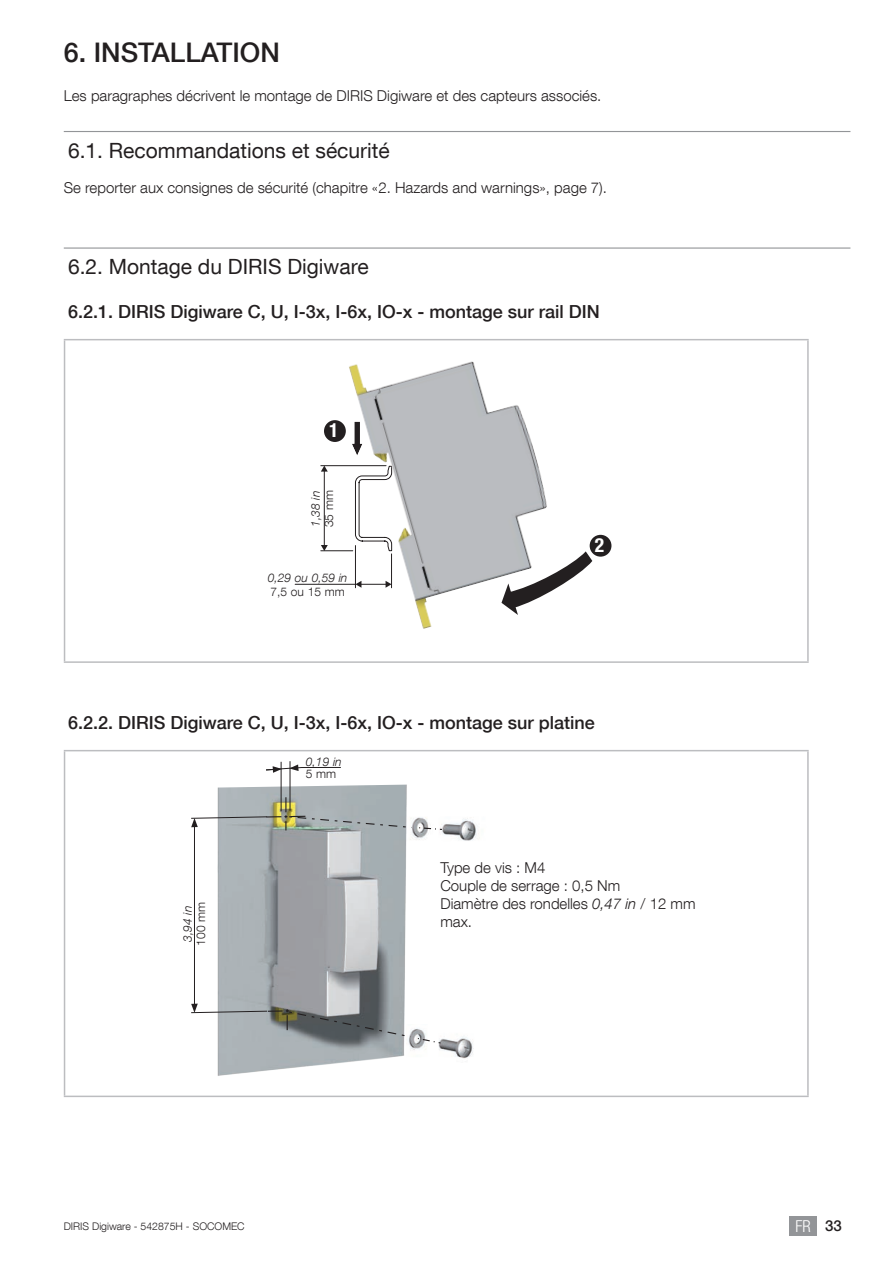
<style>
.page{position:relative;width:893px;height:1263px;background:#fff}
.page>*{position:absolute;margin:0;border:0;box-sizing:border-box;transform-origin:0 0}
.t1{font:500 27px "Helvetica Neue LT Com";color:#231f20}
.t2{font:21px "Helvetica Neue LT Com";color:#231f20}
.t3{font:700 condensed 19.65px "Helvetica Neue LT Com";color:#fff}
.t4{font:500 18px "Helvetica Neue LT Com";color:#231f20}
.t5{font:300 condensed 16.5px "Helvetica Neue LT Com";color:#fff}
.t6{font:300 15px/18px "Helvetica Neue LT Com";color:#231f20}
.t7{font:italic 300 12px "Helvetica Neue LT Com";color:#231f20}
.t8{font:300 12px "Helvetica Neue LT Com";color:#231f20}
.t9{font:300 10.5px "Helvetica Neue LT Com";color:#231f20}
.s1{font-style:italic}
.s2{font-weight:500;font-stretch:normal;font-size:15px;color:#231f20}
</style>
<div class="page">
<div style="left:789px;top:1216px;width:28px;height:19px;background:#939598"></div>
<hr style="left:64px;top:131px;width:786px;height:1px;background:#939598">
<hr style="left:64px;top:247px;width:786px;height:2px;background:#939598">
<hr style="left:64px;top:339px;width:745px;height:1px;background:#bcbdc0">
<hr style="left:64px;top:340px;width:1px;height:321px;background:#bcbdc0">
<hr style="left:807px;top:340px;width:2px;height:321px;background:#bcbdc0">
<hr style="left:64px;top:661px;width:745px;height:2px;background:#bcbdc0">
<svg style="left:578px;top:551px;width:14px;height:23px"></svg>
<hr style="left:324px;top:471px;width:1px;height:75px;background:#231f20">
<svg style="left:321px;top:466px;width:7px;height:6px"></svg>
<svg style="left:321px;top:545px;width:7px;height:5px"></svg>
<hr style="left:321px;top:465px;width:65px;height:1px;background:#231f20">
<hr style="left:321px;top:550px;width:32px;height:1px;background:#231f20">
<hr style="left:295px;top:584px;width:61px;height:1px;background:#231f20">
<div style="left:324px;top:420px;width:22px;height:22px;background:#231f20;border-radius:50%"></div>
<div style="left:590px;top:535px;width:21px;height:22px;background:#231f20;border-radius:50%"></div>
<img style="left:338px;top:361px;width:240px;height:268px">
<hr style="left:64px;top:750px;width:745px;height:1px;background:#bcbdc0">
<hr style="left:64px;top:751px;width:1px;height:344px;background:#bcbdc0">
<hr style="left:807px;top:751px;width:2px;height:344px;background:#bcbdc0">
<hr style="left:64px;top:1095px;width:745px;height:2px;background:#bcbdc0">
<img style="left:409px;top:1036px;width:65px;height:23px">
<img style="left:217px;top:784px;width:190px;height:292px">
<img style="left:410px;top:818px;width:69px;height:23px">
<hr style="left:281px;top:762px;width:1px;height:49px;background:#231f20">
<hr style="left:290px;top:761px;width:1px;height:50px;background:#231f20">
<hr style="left:194px;top:825px;width:1px;height:181px;background:#231f20">
<svg style="left:191px;top:1004px;width:251px;height:40px"></svg>
<svg style="left:191px;top:797px;width:252px;height:34px"></svg>
<svg style="left:266px;top:764px;width:75px;height:9px"></svg>
<h1 class="t1" style="left:64px;top:36px;width:218px">6. INSTALLATION</h1>
<p class="t6" style="left:64px;top:86px;width:539px">Les paragraphes décrivent le montage de DIRIS Digiware et des capteurs associés.</p>
<h2 class="t2" style="left:68px;top:137px;width:323px">6.1. Recommandations et sécurité</h2>
<p class="t6" style="left:64px;top:178px;width:545px">Se reporter aux consignes de sécurité (chapitre «2. Hazards and warnings», page 7).</p>
<h2 class="t2" style="left:68px;top:254px;width:302px">6.2. Montage du DIRIS Digiware</h2>
<p class="t4" style="left:68px;top:300px;width:533px">6.2.1. DIRIS Digiware C, U, I-3x, I-6x, IO-x - montage sur rail DIN</p>
<h3 class="t3" style="left:329px;top:418px;width:11px">1</h3>
<p class="t7" style="left:308px;top:527px;width:37px;rotate:-90deg">1,38 in</p>
<p class="t8" style="left:322px;top:527px;width:39px;rotate:-90deg">35 mm</p>
<p class="t7" style="left:268px;top:571px;width:81px">0,29 ou 0,59 in</p>
<p class="t8" style="left:271px;top:584px;width:76px">7,5 ou 15 mm</p>
<h3 class="t3" style="left:595px;top:533px;width:11px">2</h3>
<p class="t4" style="left:68px;top:711px;width:528px">6.2.2. DIRIS Digiware C, U, I-3x, I-6x, IO-x - montage sur platine</p>
<p class="t7" style="left:306px;top:754px;width:37px">0,19 in</p>
<p class="t8" style="left:306px;top:766px;width:32px">5 mm</p>
<p class="t7" style="left:180px;top:941px;width:37px;rotate:-90deg">3,94 in</p>
<p class="t8" style="left:194px;top:945px;width:45px;rotate:-90deg">100 mm</p>
<p class="t6" style="left:440px;top:858px;width:257px">Type de vis : M4<br>Couple de serrage : 0,5 Nm<br>Diamètre des rondelles <span class="s1">0,47 in</span> / 12 mm max.</p>
<p class="t9" style="left:64px;top:1219px;width:182px">DIRIS Digiware - 542875H - SOCOMEC</p>
<p class="t5" style="left:795px;top:1216px;width:48px">FR <span class="s2">33</span></p>
</div>
